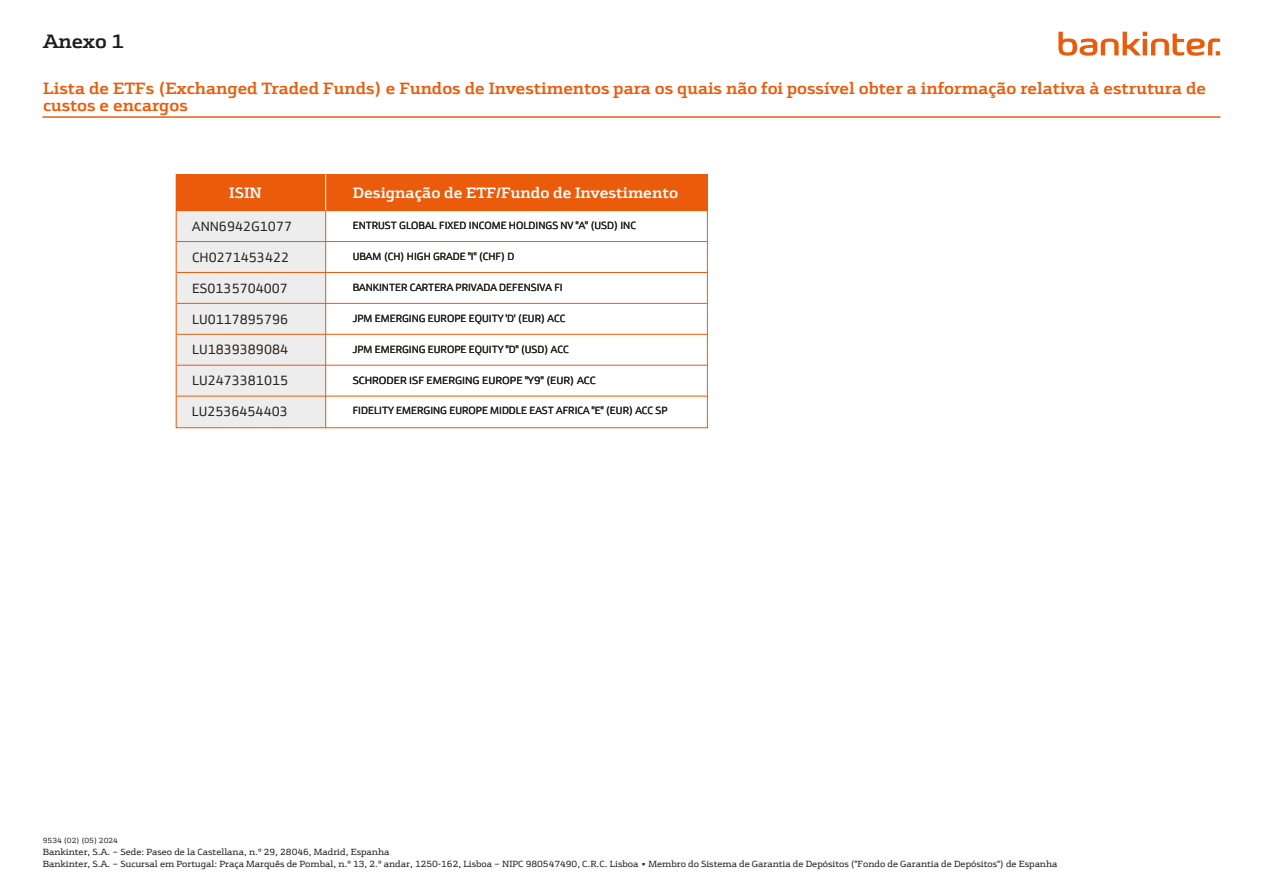
<style>
.page{position:relative;width:1263px;height:893px;background:#fff}
.page>*{position:absolute;margin:0;border:0;box-sizing:border-box;transform-origin:0 0}
.t1{font:700 19.5px "Bankinter";letter-spacing:.005em;color:#1d1d1b}
.t2{font:700 16.5px/16.5px "Bankinter";color:#ea5b0b}
.t3{font:700 15.15px "Bankinter";color:#fff}
.t4{font:13.5px "Bankinter Sans";color:#2b2523}
.t5{font:10.5px "Bankinter Sans";color:#2b2523}
.t6{font:10.5px "Bankinter Sans";color:#2b2523;scale:1.05 1}
.t7{font:9px/12px "Bankinter";letter-spacing:-.005em;color:#1d1d1b}
.t8{font:7.5px "Bankinter";color:#2b2523}
</style>
<div class="page">
<hr style="left:42px;top:116px;width:1178px;height:2px;background:#eb5e0b">
<div style="left:176px;top:210px;width:150px;height:218px;background:#ededed"></div>
<div style="left:176px;top:175px;width:531px;height:36px;background:#ea5b0b"></div>
<div style="left:176px;top:174px;width:532px;height:254px;border:1px solid #ea5b0b"></div>
<hr style="left:177px;top:210px;width:530px;height:1px;background:#ea5b0b">
<hr style="left:177px;top:241px;width:530px;height:1px;background:#ea5b0b">
<hr style="left:177px;top:272px;width:530px;height:1px;background:#ea5b0b">
<hr style="left:177px;top:303px;width:530px;height:1px;background:#ea5b0b">
<hr style="left:177px;top:334px;width:530px;height:1px;background:#ea5b0b">
<hr style="left:177px;top:365px;width:530px;height:1px;background:#ea5b0b">
<hr style="left:176px;top:396px;width:531px;height:1px;background:#ea5b0b">
<hr style="left:325px;top:175px;width:1px;height:253px;background:#ea5b0b">
<hr style="left:325px;top:175px;width:1px;height:35px;background:#fff">
<svg style="left:1058px;top:32px;width:162px;height:24px"></svg>
<h1 class="t1" style="left:43px;top:29px;width:82px">Anexo 1</h1>
<h2 class="t2" style="left:43px;top:80px;width:1164px">Lista de ETFs (Exchanged Traded Funds) e Fundos de Investimentos para os quais não foi possível obter a informação relativa à estrutura de custos e encargos</h2>
<h3 class="t3" style="left:229px;top:183px;width:34px">ISIN</h3>
<h3 class="t3" style="left:353px;top:184px;width:327px">Designação de ETF/Fundo de Investimento</h3>
<h3 class="t4" style="left:192px;top:218px;width:101px">ANN6942G1077</h3>
<p class="t5" style="left:353px;top:219px;width:285px">ENTRUST GLOBAL FIXED INCOME HOLDINGS NV "A" (USD) INC</p>
<p class="t5" style="left:353px;top:250px;width:163px">UBAM (CH) HIGH GRADE "I" (CHF) D</p>
<p class="t5" style="left:353px;top:281px;width:211px">BANKINTER CARTERA PRIVADA DEFENSIVA FI</p>
<p class="t5" style="left:353px;top:312px;width:214px">JPM EMERGING EUROPE EQUITY 'D' (EUR) ACC</p>
<p class="t5" style="left:353px;top:343px;width:217px">JPM EMERGING EUROPE EQUITY "D" (USD) ACC</p>
<p class="t6" style="left:353px;top:374px;width:233px">SCHRODER ISF EMERGING EUROPE "Y9" (EUR) ACC</p>
<p class="t5" style="left:353px;top:405px;width:316px">FIDELITY EMERGING EUROPE MIDDLE EAST AFRICA "E" (EUR) ACC SP</p>
<h3 class="t4" style="left:192px;top:249px;width:98px">CH0271453422</h3>
<h3 class="t4" style="left:192px;top:280px;width:97px">ES0135704007</h3>
<h3 class="t4" style="left:192px;top:311px;width:97px">LU0117895796</h3>
<h3 class="t4" style="left:192px;top:342px;width:97px">LU1839389084</h3>
<h3 class="t4" style="left:192px;top:373px;width:97px">LU2473381015</h3>
<h3 class="t4" style="left:192px;top:404px;width:97px">LU2536454403</h3>
<p class="t8" style="left:43px;top:836px;width:77px">9534 (02) (05) 2024</p>
<p class="t7" style="left:43px;top:846px;width:1016px">Bankinter, S.A. – Sede: Paseo de la Castellana, n.º 29, 28046, Madrid, Espanha<br>Bankinter, S.A. – Sucursal em Portugal: Praça Marquês de Pombal, n.º 13, 2.º andar, 1250-162, Lisboa – NIPC 980547490, C.R.C. Lisboa • Membro do Sistema de Garantia de Depósitos (“Fondo de Garantía de Depósitos“) de Espanha</p>
</div>
